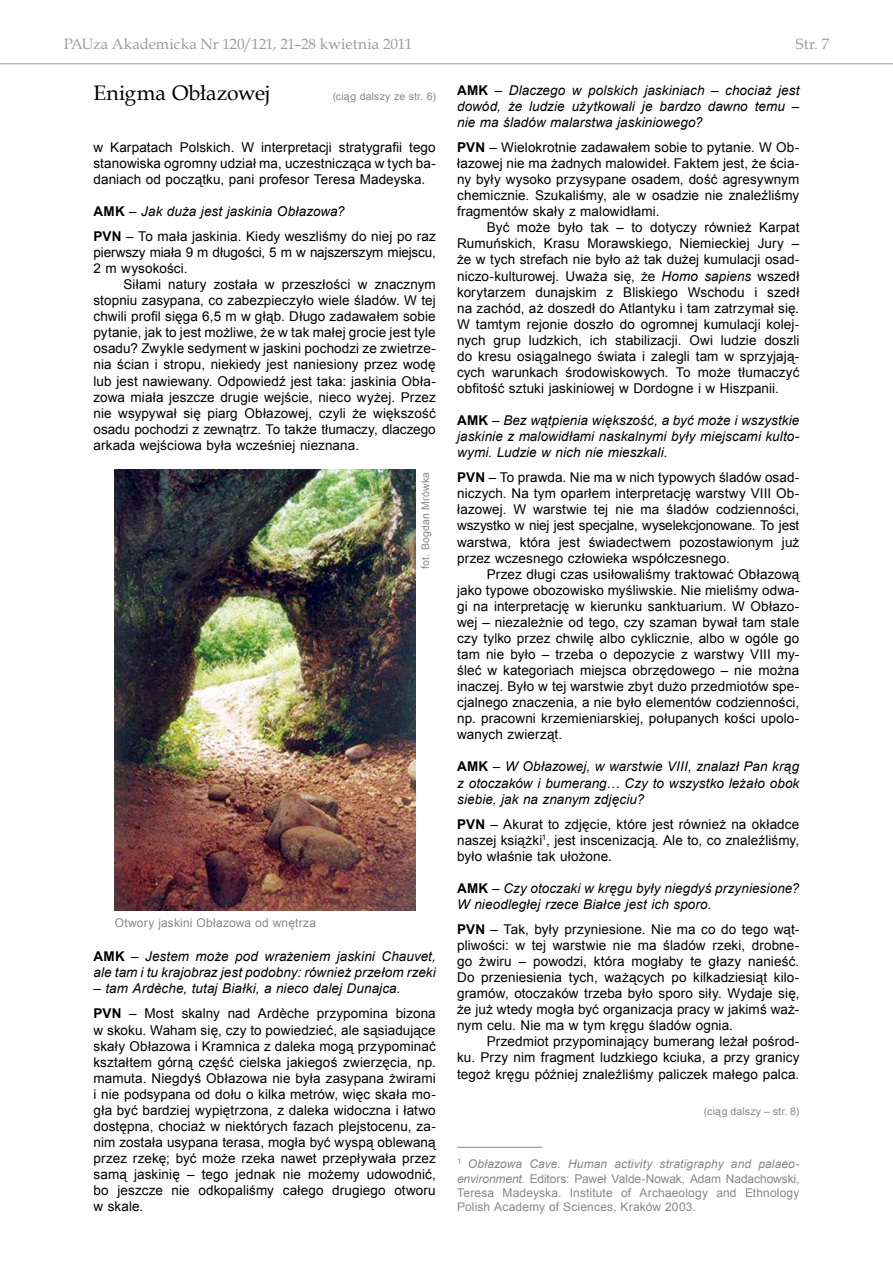
<style>
.page{position:relative;width:893px;height:1263px;background:#fff}
.page>*{position:absolute;margin:0;border:0;box-sizing:border-box;transform-origin:0 0}
.t1{font:21px "Book Antiqua";color:#000}
.t2{font:15px "Book Antiqua";letter-spacing:-.005em;color:#9c9d9f}
.t3{font:13.5px/16px "Arial";letter-spacing:.005em;color:#000;text-align:justify}
.t4{font:italic 13.5px/16px "Arial";letter-spacing:.005em;color:#000;text-align:justify}
.t5{font:12px/14.4px "Arial";letter-spacing:.015em;color:#87888a;text-align:justify}
.t6{font:10.5px "Arial";letter-spacing:.02em;color:#87888a}
.s1{font-weight:700}
.s2{font-style:italic}
.s3{font-weight:700;font-style:normal}
.s4{font-style:normal}
</style>
<div class="page">
<hr style="left:0;top:63px;width:893px;height:1px;background:#9c9d9f">
<img style="left:115px;top:470px;width:300px;height:440px">
<hr style="left:457px;top:1147px;width:85px;height:1px;background:#87888a">
<p class="t2" style="left:64px;top:34px;width:350px">PAUza Akademicka Nr 120/121, 21–28 kwietnia 2011</p>
<p class="t2" style="left:796px;top:34px;width:35px">Str. 7</p>
<h1 class="t1" style="left:94px;top:79px;width:178px">Enigma Obłazowej</h1>
<p class="t6" style="left:333px;top:90px;width:105px">(ciąg dalszy ze str. 6)</p>
<p class="t3" style="left:94px;top:139px;width:344px">w Karpatach Polskich. W interpretacji stratygrafii tego stanowiska ogromny udział ma, uczestnicząca w tych ba&shy;daniach od początku, pani profesor Teresa Madeyska.</p>
<p class="t3" style="left:94px;top:199px;width:344px;line-height:25px"><span class="s1">AMK</span> – <span class="s2">Jak duża jest jaskinia Obłazowa?<br></span><span class="s1">PVN</span> – To mała jaskinia. Kiedy weszliśmy do niej po raz</p>
<p class="t3" style="left:94px;top:244px;width:344px">pierwszy miała 9 m długości, 5 m w najszerszym miejscu,<br>2 m wysokości.</p>
<p class="t3" style="left:94px;top:276px;width:344px;text-indent:30px">Siłami natury została w przeszłości w znacznym stopniu zasypana, co zabezpieczyło wiele śladów. W tej chwili profil sięga 6,5 m w głąb. Długo zadawałem sobie pytanie, jak to jest możliwe, że w tak małej grocie jest tyle osadu? Zwykle sedyment w jaskini pochodzi ze zwietrze&shy;nia ścian i stropu, niekiedy jest naniesiony przez wodę lub jest nawiewany. Odpowiedź jest taka: jaskinia Obła&shy;zowa miała jeszcze drugie wejście, nieco wyżej. Przez nie wsypywał się piarg Obłazowej, czyli że większość osadu pochodzi z zewnątrz. To także tłumaczy, dlaczego arkada wejściowa była wcześniej nieznana.</p>
<p class="t6" style="left:419px;top:569px;width:98px;rotate:-90deg">fot. Bogdan Mrówka</p>
<p class="t5" style="left:115px;top:916px;width:203px">Otwory jaskini Obłazowa od wnętrza</p>
<p class="t4" style="left:94px;top:949px;width:344px"><span class="s3">AMK</span> <span class="s4">–</span> Jestem może pod wrażeniem jaskini Chauvet, ale tam i tu krajobraz jest podobny: również przełom rzeki</p>
<p class="t4" style="left:94px;top:976px;width:344px;line-height:25px">– tam Ardèche, tutaj Białki, a nieco dalej Dunajca.<br><span class="s3">PVN</span> <span class="s4">– Most skalny nad Ardèche przypomina bizona</span></p>
<p class="t3" style="left:94px;top:1022px;width:344px">w skoku. Waham się, czy to powiedzieć, ale sąsiadujące skały Obłazowa i Kramnica z daleka mogą przypominać kształtem górną część cielska jakiegoś zwierzęcia, np. mamuta. Niegdyś Obłazowa nie była zasypana żwirami i nie podsypana od dołu o kilka metrów, więc skała mo&shy;gła być bardziej wypiętrzona, z daleka widoczna i łatwo dostępna, chociaż w niektórych fazach plejstocenu, za&shy;nim została usypana terasa, mogła być wyspą oblewaną przez rzekę; być może rzeka nawet przepływała przez samą jaskinię – tego jednak nie możemy udowodnić, bo jeszcze nie odkopaliśmy całego drugiego otworu w skale.</p>
<p class="t4" style="left:457px;top:82px;width:344px"><span class="s3">AMK</span> <span class="s4">–</span> Dlaczego w polskich jaskiniach – chociaż jest dowód, że ludzie użytkowali je bardzo dawno temu – nie ma śladów malarstwa jaskiniowego?</p>
<p class="t3" style="left:457px;top:139px;width:344px"><span class="s1">PVN</span> – Wielokrotnie zadawałem sobie to pytanie. W Ob&shy;łazowej nie ma żadnych malowideł. Faktem jest, że ścia&shy;ny były wysoko przysypane osadem, dość agresywnym chemicznie. Szukaliśmy, ale w osadzie nie znaleźliśmy fragmentów skały z malowidłami.</p>
<p class="t3" style="left:457px;top:220px;width:344px;text-indent:30px">Być może było tak – to dotyczy również Karpat Rumuńskich, Krasu Morawskiego, Niemieckiej Jury – że w tych strefach nie było aż tak dużej kumulacji osad&shy;niczo-kulturowej. Uważa się, że <span class="s2">Homo sapiens</span> wszedł korytarzem dunajskim z Bliskiego Wschodu i szedł na zachód, aż doszedł do Atlantyku i tam zatrzymał się.<br>W tamtym rejonie doszło do ogromnej kumulacji kolej&shy;nych grup ludzkich, ich stabilizacji. Owi ludzie doszli do kresu osiągalnego świata i zalegli tam w sprzyjają&shy;cych warunkach środowiskowych. To może tłumaczyć obfitość sztuki jaskiniowej w Dordogne i w Hiszpanii.</p>
<p class="t4" style="left:457px;top:413px;width:344px"><span class="s3">AMK</span> <span class="s4">–</span> Bez wątpienia większość, a być może i wszystkie jaskinie z malowidłami naskalnymi były miejscami kulto&shy;wymi. Ludzie w nich nie mieszkali.</p>
<p class="t3" style="left:457px;top:470px;width:344px"><span class="s1">PVN</span> – To prawda. Nie ma w nich typowych śladów osad&shy;niczych. Na tym oparłem interpretację warstwy VIII Ob&shy;łazowej. W warstwie tej nie ma śladów codzienności, wszystko w niej jest specjalne, wyselekcjonowane. To jest warstwa, która jest świadectwem pozostawionym już przez wczesnego człowieka współczesnego.</p>
<p class="t3" style="left:457px;top:566px;width:344px;text-indent:30px">Przez długi czas usiłowaliśmy traktować Obłazową jako typowe obozowisko myśliwskie. Nie mieliśmy odwa&shy;gi na interpretację w kierunku sanktuarium. W Obłazo&shy;wej – niezależnie od tego, czy szaman bywał tam stale czy tylko przez chwilę albo cyklicznie, albo w ogóle go tam nie było – trzeba o depozycie z warstwy VIII my&shy;śleć w kategoriach miejsca obrzędowego – nie można inaczej. Było w tej warstwie zbyt dużo przedmiotów spe&shy;cjalnego znaczenia, a nie było elementów codzienności, np. pracowni krzemieniarskiej, połupanych kości upolo&shy;wanych zwierząt.</p>
<p class="t4" style="left:457px;top:759px;width:344px"><span class="s3">AMK</span> <span class="s4">–</span> W Obłazowej, w warstwie VIII, znalazł Pan krąg z otoczaków i bumerang… Czy to wszystko leżało obok siebie, jak na znanym zdjęciu?</p>
<p class="t3" style="left:457px;top:816px;width:344px"><span class="s1">PVN</span> – Akurat to zdjęcie, które jest również na okładce naszej książki<sup>1</sup>, jest inscenizacją. Ale to, co znaleźliśmy, było właśnie tak ułożone.</p>
<p class="t4" style="left:457px;top:880px;width:344px"><span class="s3">AMK</span> <span class="s4">–</span> Czy otoczaki w kręgu były niegdyś przyniesione?<br>W nieodległej rzece Białce jest ich sporo.</p>
<p class="t3" style="left:457px;top:921px;width:344px"><span class="s1">PVN</span> – Tak, były przyniesione. Nie ma co do tego wąt&shy;pliwości: w tej warstwie nie ma śladów rzeki, drobne&shy;go żwiru – powodzi, która mogłaby te głazy nanieść.<br>Do przeniesienia tych, ważących po kilkadziesiąt kilo&shy;gramów, otoczaków trzeba było sporo siły. Wydaje się, że już wtedy mogła być organizacja pracy w jakimś waż&shy;nym celu. Nie ma w tym kręgu śladów ognia.</p>
<p class="t3" style="left:457px;top:1034px;width:344px;text-indent:30px">Przedmiot przypominający bumerang leżał pośrod&shy;ku. Przy nim fragment ludzkiego kciuka, a przy granicy tegoż kręgu później znaleźliśmy paliczek małego palca.</p>
<p class="t6" style="left:704px;top:1105px;width:97px">(ciąg dalszy – str. 8)</p>
<p class="t5" style="left:457px;top:1157px;width:344px"><sup>1</sup> <span class="s2">Obłazowa Cave. Human activity stratigraphy and palaeo&shy;environment</span>. Editors: Paweł Valde-Nowak, Adam Nadachowski, Teresa Madeyska. Institute of Archaeology and Ethnology Polish Academy of Sciences, Kraków 2003.</p>
</div>
